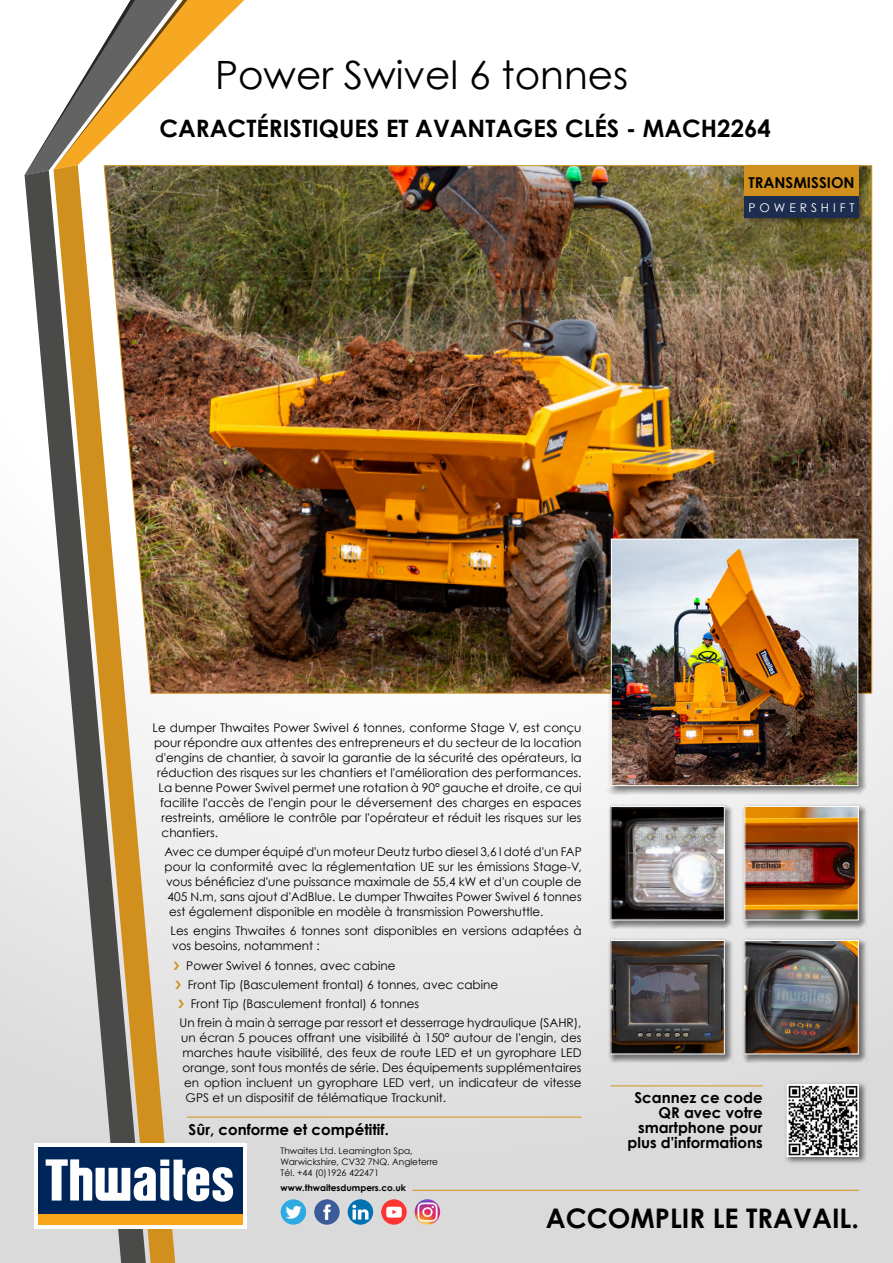
<style>
.page{position:relative;width:893px;height:1263px;background:#fff}
.page>*{position:absolute;margin:0;border:0;box-sizing:border-box;transform-origin:0 0}
.t1{font:39px "Century Gothic";color:#000}
.t2{font:700 27px "Century Gothic";color:#000}
.t3{font:700 24px "Century Gothic";color:#000}
.t4{font:700 15px/15px "Century Gothic";color:#000;text-align:right}
.t5{font:12px/15px "Century Gothic";color:#000}
.t6{font:12px "Century Gothic";letter-spacing:.33em;color:#fff}
.t7{font:9px/10.8px "Century Gothic";color:#000}
.t8{font:700 9px "Century Gothic";color:#000}
</style>
<div class="page">
<div style="left:0;top:0;width:893px;height:1263px;background:linear-gradient(to bottom,#fff,#ddd)"></div>
<svg style="left:146px;top:694px;width:29px;height:569px;fill:#e8e8e8"></svg>
<svg style="left:25px;top:175px;width:121px;height:1088px"></svg>
<svg style="left:25px;top:0;width:219px;height:175px"></svg>
<div style="left:34px;top:1143px;width:213px;height:86px;background:#fff"></div>
<div style="left:38px;top:1214px;width:204px;height:11px;background:#faa61a"></div>
<div style="left:38px;top:1148px;width:204px;height:66px;background:#002659"></div>
<svg style="left:46px;top:1159px;width:187px;height:43px"></svg>
<img style="left:281px;top:1199px;width:25px;height:26px;border-radius:13px">
<img style="left:314px;top:1199px;width:26px;height:26px;border-radius:13px">
<img style="left:348px;top:1199px;width:25px;height:26px;border-radius:13px">
<img style="left:381px;top:1199px;width:26px;height:26px;border-radius:13px">
<img style="left:415px;top:1199px;width:25px;height:26px;border-radius:13px">
<div style="left:741px;top:803px;width:127px;height:126px;background:#000;opacity:.5"></div>
<img style="left:746px;top:808px;width:111px;height:110px">
<div style="left:744px;top:806px;width:115px;height:114px;border:1px solid #fff"></div>
<div style="left:607px;top:803px;width:127px;height:126px;background:#000;opacity:.5"></div>
<img style="left:612px;top:808px;width:111px;height:110px">
<div style="left:610px;top:806px;width:115px;height:114px;border:1px solid #fff"></div>
<div style="left:741px;top:937px;width:127px;height:126px;background:#000;opacity:.5"></div>
<img style="left:746px;top:942px;width:111px;height:110px">
<div style="left:744px;top:940px;width:115px;height:114px;border:1px solid #fff"></div>
<div style="left:607px;top:937px;width:127px;height:126px;background:#000;opacity:.5"></div>
<img style="left:612px;top:942px;width:111px;height:110px">
<div style="left:610px;top:940px;width:115px;height:114px;border:1px solid #fff"></div>
<div style="left:784px;top:1081px;width:83px;height:84px;background:#000;opacity:.5"></div>
<img style="left:789px;top:1086px;width:68px;height:69px">
<div style="left:787px;top:1084px;width:72px;height:73px;border:1px solid #fff"></div>
<img style="left:103px;top:165px;width:769px;height:529px">
<div style="left:608px;top:535px;width:259px;height:260px;background:#000;opacity:.5"></div>
<img style="left:613px;top:541px;width:243px;height:243px">
<div style="left:611px;top:539px;width:247px;height:247px;border:1px solid #fff"></div>
<hr style="left:412px;top:1190px;width:447px;height:1px;background:#d1901e">
<hr style="left:610px;top:1085px;width:153px;height:1px;background:#d1901e">
<hr style="left:187px;top:1117px;width:395px;height:1px;background:#d1901e">
<div style="left:741px;top:162px;width:126px;height:65px;background:#000;opacity:.5"></div>
<div style="left:744px;top:165px;width:115px;height:31px;background:#d1901e"></div>
<div style="left:744px;top:196px;width:115px;height:22px;background:#1d2d50"></div>
<svg style="left:174px;top:961px;width:5px;height:9px"></svg>
<svg style="left:175px;top:980px;width:6px;height:9px"></svg>
<svg style="left:178px;top:1000px;width:6px;height:8px"></svg>
<h1 class="t1" style="left:215px;top:51px;width:415px">Power Swivel 6 tonnes</h1>
<h3 class="t3" style="left:159px;top:113px;width:613px">CARACTÉRISTIQUES ET AVANTAGES CLÉS - MACH2264</h3>
<p class="t4" style="left:748px;top:175px;width:108px">TRANSMISSION</p>
<p class="t6" style="left:748px;top:200px;width:108px">POWERSHIFT</p>
<p class="t5" style="left:153px;top:720px;width:431px">Le dumper Thwaites Power Swivel 6 tonnes, conforme Stage V, est conçu</p>
<p class="t5" style="left:154px;top:735px;width:429px">pour répondre aux attentes des entrepreneurs et du secteur de la location</p>
<p class="t5" style="left:156px;top:750px;width:427px">d'engins de chantier, à savoir la garantie de la sécurité des opérateurs, la</p>
<p class="t5" style="left:157px;top:765px;width:426px">réduction des risques sur les chantiers et l'amélioration des performances.</p>
<p class="t5" style="left:159px;top:780px;width:425px">La benne Power Swivel permet une rotation à 90° gauche et droite, ce qui</p>
<p class="t5" style="left:160px;top:795px;width:423px">facilite l'accès de l'engin pour le déversement des charges en espaces</p>
<p class="t5" style="left:162px;top:810px;width:422px">restreints, améliore le contrôle par l'opérateur et réduit les risques sur les</p>
<p class="t5" style="left:162px;top:825px;width:58px">chantiers.</p>
<p class="t5" style="left:165px;top:844px;width:419px">Avec ce dumper équipé d'un moteur Deutz turbo diesel 3,6 l doté d'un FAP</p>
<p class="t5" style="left:165px;top:859px;width:419px">pour la conformité avec la réglementation UE sur les émissions Stage‑V,</p>
<p class="t5" style="left:166px;top:874px;width:417px">vous bénéficiez d'une puissance maximale de 55,4 kW et d'un couple de</p>
<p class="t5" style="left:168px;top:889px;width:416px">405 N.m, sans ajout d'AdBlue. Le dumper Thwaites Power Swivel 6 tonnes</p>
<p class="t5" style="left:169px;top:904px;width:376px">est également disponible en modèle à transmission Powershuttle.</p>
<p class="t5" style="left:171px;top:923px;width:413px">Les engins Thwaites 6 tonnes sont disponibles en versions adaptées à vos besoins, notamment :</p>
<p class="t5" style="left:186px;top:958px;width:211px">Power Swivel 6 tonnes, avec cabine</p>
<p class="t5" style="left:188px;top:977px;width:312px">Front Tip (Basculement frontal) 6 tonnes, avec cabine</p>
<p class="t5" style="left:191px;top:996px;width:230px">Front Tip (Basculement frontal) 6 tonnes</p>
<p class="t5" style="left:180px;top:1015px;width:404px">Un frein à main à serrage par ressort et desserrage hydraulique (SAHR),</p>
<p class="t5" style="left:181px;top:1030px;width:402px;text-align:justify">un écran 5 pouces offrant une visibilité à 150° autour de l'engin, des marches haute visibilité, des feux de route LED et un gyrophare LED orange, sont tous montés de série. Des équipements supplémentaires en option incluent un gyrophare LED vert, un indicateur de vitesse GPS et un dispositif de télématique Trackunit.</p>
<p class="t4" style="left:189px;top:1121px;width:202px">Sûr, conforme et compétitif.</p>
<p class="t7" style="left:281px;top:1145px;width:159px">Thwaites Ltd. Leamington Spa,<br>Warwickshire, CV32 7NQ. Angleterre<br>Tél. +44 (0)1926 422471</p>
<p class="t8" style="left:281px;top:1182px;width:127px">www.thwaitesdumpers.co.uk</p>
<p class="t4" style="left:628px;top:1090px;width:136px">Scannez ce code<br>QR avec votre smartphone pour plus d'informations</p>
<h2 class="t2" style="left:546px;top:1201px;width:315px">ACCOMPLIR LE TRAVAIL.</h2>
</div>
